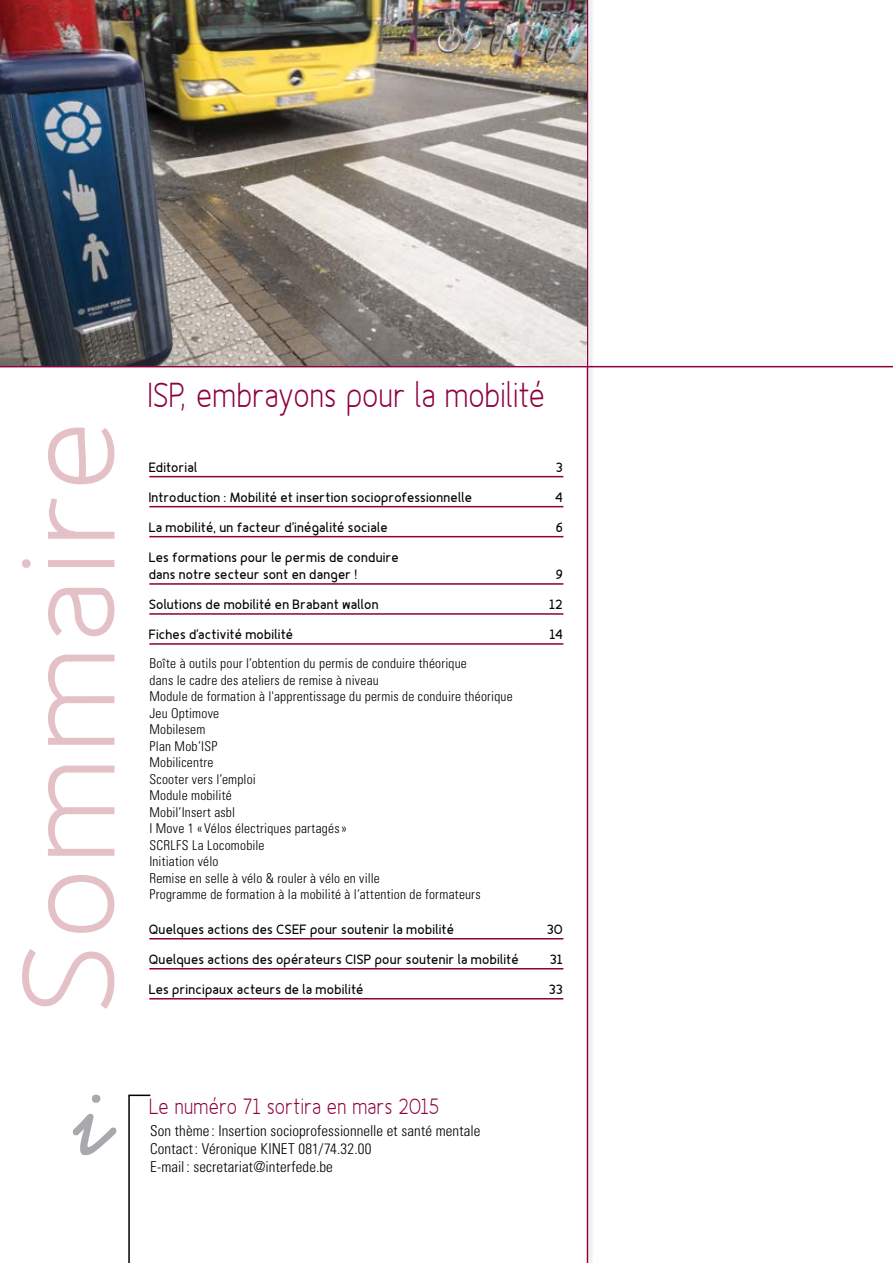
<style>
.page{position:relative;width:893px;height:1263px;background:#fff}
.page>*{position:absolute;margin:0;border:0;box-sizing:border-box;transform-origin:0 0}
.t1{font:300 132px "Fineness Pro";letter-spacing:.05em;color:#e4c1c6}
.t2{font:33px "Fineness Pro Light Cond";color:#8e003e}
.t3{font:21px "Fineness Pro Light Cond";color:#8e003e}
.t4{font:300 condensed 15px/18px "Univers LT Std";letter-spacing:.005em;color:#000}
.t5{font:300 condensed 13.5px/16.5px "Univers LT Std";letter-spacing:.015em;color:#000}
.t6{font:700 13.5px/17.2px "Fineness Pro";letter-spacing:.015em;color:#000}
</style>
<div class="page">
<div style="left:587px;top:0;width:7px;height:1263px;background:#000;opacity:.1"></div>
<hr style="left:587px;top:0;width:1px;height:1263px;background:#8e003e">
<hr style="left:0;top:366px;width:893px;height:1px;background:#8e003e">
<svg style="left:128px;top:1094px;width:23px;height:169px"></svg>
<svg style="left:73px;top:1094px;width:43px;height:61px"></svg>
<hr style="left:149px;top:476px;width:414px;height:1px;background:#8e003e">
<hr style="left:149px;top:506px;width:414px;height:1px;background:#8e003e">
<hr style="left:149px;top:536px;width:414px;height:1px;background:#8e003e">
<hr style="left:149px;top:583px;width:414px;height:2px;background:#8e003e">
<hr style="left:149px;top:613px;width:414px;height:2px;background:#8e003e">
<hr style="left:149px;top:643px;width:414px;height:2px;background:#8e003e">
<hr style="left:149px;top:938px;width:414px;height:1px;background:#8e003e">
<hr style="left:149px;top:968px;width:414px;height:1px;background:#8e003e">
<hr style="left:149px;top:998px;width:414px;height:1px;background:#8e003e">
<img style="left:0;top:0;width:587px;height:366px">
<h1 class="t1" style="left:-10px;top:1009px;width:597px;rotate:-90deg">Sommaire</h1>
<h2 class="t2" style="left:149px;top:375px;width:399px">ISP, embrayons pour la mobilité</h2>
<p class="t6" style="left:149px;top:458px;width:50px">Editorial</p>
<p class="t6" style="left:556px;top:458px;width:9px">3</p>
<p class="t6" style="left:149px;top:488px;width:325px">Introduction : Mobilité et insertion socioprofessionnelle</p>
<p class="t6" style="left:555px;top:488px;width:10px">4</p>
<p class="t6" style="left:149px;top:518px;width:241px">La mobilité, un facteur d’inégalité sociale</p>
<p class="t6" style="left:556px;top:518px;width:8px">6</p>
<p class="t6" style="left:149px;top:548px;width:252px">Les formations pour le permis de conduire dans notre secteur sont en danger !</p>
<p class="t6" style="left:556px;top:566px;width:8px">9</p>
<p class="t6" style="left:149px;top:596px;width:231px">Solutions de mobilité en Brabant wallon</p>
<p class="t6" style="left:550px;top:596px;width:15px">12</p>
<p class="t6" style="left:149px;top:626px;width:146px">Fiches d’activité mobilité</p>
<p class="t6" style="left:550px;top:626px;width:15px">14</p>
<p class="t5" style="left:149px;top:655px;width:365px">Boîte à outils pour l’obtention du permis de conduire théorique<br>dans le cadre des ateliers de remise à niveau<br>Module de formation à l'apprentissage du permis de conduire théorique<br>Jeu Optimove<br>Mobilesem<br>Plan Mob’ISP<br>Mobilicentre<br>Scooter vers l’emploi<br>Module mobilité<br>Mobil’Insert asbl<br>I Move 1 « Vélos électriques partagés»<br>SCRLFS La Locomobile<br>Initiation vélo<br>Remise en selle à vélo &amp; rouler à vélo en ville<br>Programme de formation à la mobilité à l’attention de formateurs</p>
<p class="t6" style="left:149px;top:920px;width:307px">Quelques actions des CSEF pour soutenir la mobilité</p>
<p class="t6" style="left:547px;top:920px;width:18px">30</p>
<p class="t6" style="left:149px;top:950px;width:372px">Quelques actions des opérateurs CISP pour soutenir la mobilité</p>
<p class="t6" style="left:550px;top:950px;width:14px">31</p>
<p class="t6" style="left:149px;top:980px;width:216px">Les principaux acteurs de la mobilité</p>
<p class="t6" style="left:549px;top:980px;width:15px">33</p>
<h3 class="t3" style="left:150px;top:1093px;width:292px">Le numéro 71 sortira en mars 2015</h3>
<p class="t4" style="left:150px;top:1122px;width:332px">Son thème : Insertion socioprofessionnelle et santé mentale<br>Contact: Véronique KINET 081/74.32.00<br>E-mail : secretariat@interfede.be</p>
</div>
